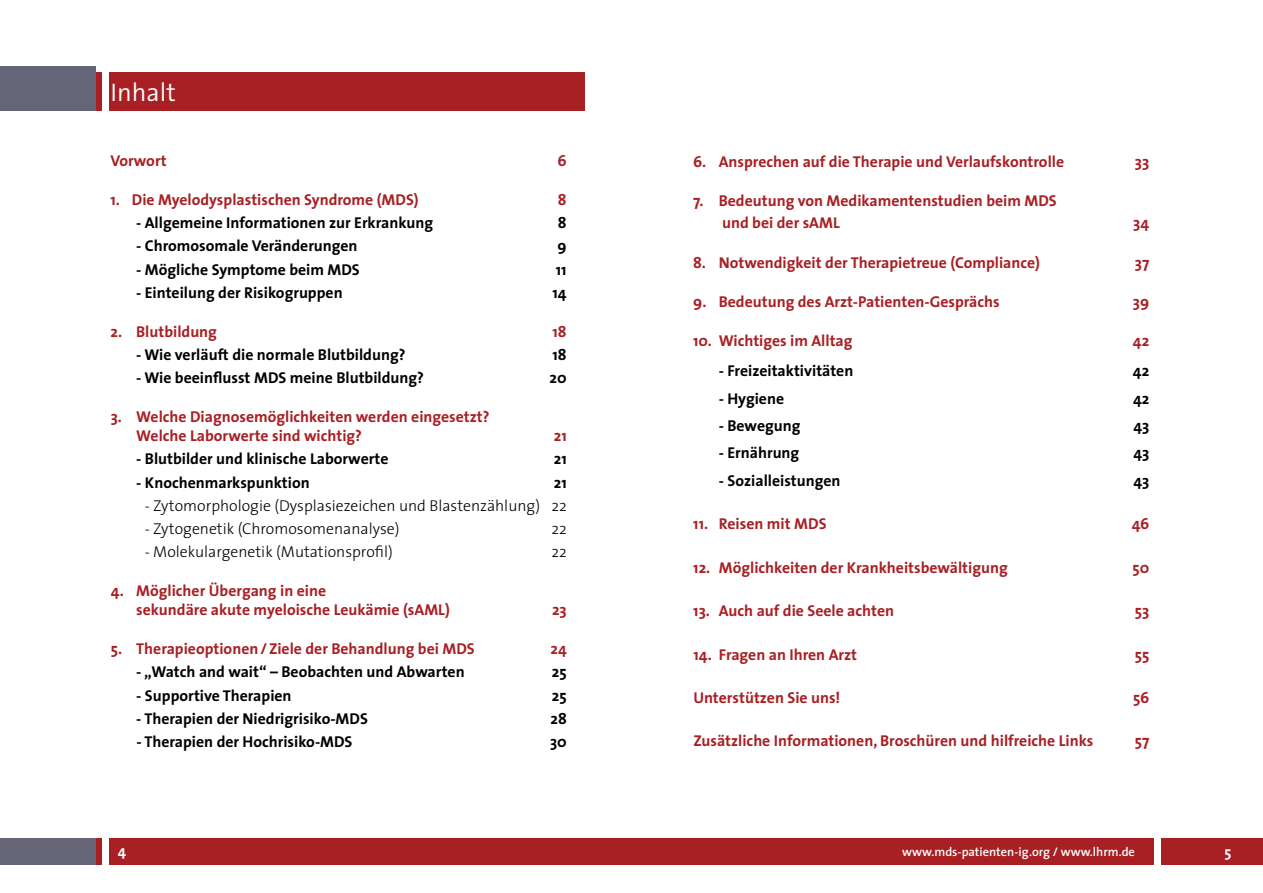
<style>
.page{position:relative;width:1263px;height:893px;background:#fff}
.page>*{position:absolute;margin:0;border:0;box-sizing:border-box;transform-origin:0 0}
.t1{font:300 25.5px "The Sans";color:#fff}
.t2{font:700 15.75px/18.9px "The Sans";color:#a82024}
.t3{font:700 15.75px "The Sans";color:#000}
.t4{font:300 15.75px "The Sans";color:#000}
.t5{font:700 15px "The Sans";color:#fff}
.t6{font:600 12.45px "The Sans";color:#fff}
</style>
<div class="page">
<div style="left:0;top:72px;width:585px;height:38px;background:#a82024"></div>
<div style="left:102px;top:72px;width:6px;height:38px;background:#fff"></div>
<div style="left:0;top:66px;width:95px;height:44px;background:#666577"></div>
<div style="left:0;top:838px;width:1263px;height:27px;background:#a82024"></div>
<div style="left:102px;top:833px;width:6px;height:38px;background:#fff"></div>
<div style="left:1155px;top:833px;width:6px;height:38px;background:#fff"></div>
<div style="left:0;top:838px;width:95px;height:27px;background:#666577"></div>
<h1 class="t1" style="left:111px;top:71px;width:67px">Inhalt</h1>
<p class="t2" style="left:111px;top:151px;width:58px">Vorwort</p>
<p class="t2" style="left:557px;top:151px;width:11px">6</p>
<p class="t2" style="left:111px;top:190px;width:310px">1. Die Myelodysplastischen Syndrome (MDS)</p>
<p class="t2" style="left:558px;top:190px;width:10px">8</p>
<p class="t3" style="left:136px;top:210px;width:299px">- Allgemeine Informationen zur Erkrankung</p>
<p class="t3" style="left:558px;top:210px;width:10px">8</p>
<p class="t3" style="left:136px;top:233px;width:223px">- Chromosomale Veränderungen</p>
<p class="t3" style="left:557px;top:233px;width:11px">9</p>
<p class="t3" style="left:136px;top:256px;width:225px">- Mögliche Symptome beim MDS</p>
<p class="t3" style="left:556px;top:256px;width:12px">11</p>
<p class="t3" style="left:136px;top:279px;width:208px">- Einteilung der Risikogruppen</p>
<p class="t3" style="left:553px;top:279px;width:16px">14</p>
<p class="t2" style="left:111px;top:322px;width:108px">2. Blutbildung</p>
<p class="t2" style="left:552px;top:322px;width:16px">18</p>
<p class="t3" style="left:136px;top:341px;width:271px">- Wie verläuft die normale Blutbildung?</p>
<p class="t3" style="left:552px;top:341px;width:16px">18</p>
<p class="t3" style="left:136px;top:365px;width:289px">- Wie beeinflusst MDS meine Blutbildung?</p>
<p class="t3" style="left:550px;top:365px;width:19px">20</p>
<p class="t2" style="left:136px;top:407px;width:355px;text-indent:-26px">3. Welche Diagnosemöglichkeiten werden eingesetzt?<br>Welche Laborwerte sind wichtig?</p>
<p class="t2" style="left:554px;top:426px;width:14px">21</p>
<p class="t3" style="left:136px;top:446px;width:254px">- Blutbilder und klinische Laborwerte</p>
<p class="t3" style="left:554px;top:446px;width:14px">21</p>
<p class="t3" style="left:136px;top:469px;width:175px">- Knochenmarkspunktion</p>
<p class="t3" style="left:554px;top:469px;width:14px">21</p>
<p class="t4" style="left:145px;top:492px;width:423px">- Zytomorphologie (Dysplasiezeichen und Blastenzählung) 22</p>
<p class="t4" style="left:145px;top:515px;width:256px">- Zytogenetik (Chromosomenanalyse)</p>
<p class="t4" style="left:552px;top:515px;width:17px">22</p>
<p class="t4" style="left:145px;top:539px;width:250px">- Molekulargenetik (Mutationsprofil)</p>
<p class="t4" style="left:552px;top:539px;width:17px">22</p>
<p class="t2" style="left:136px;top:581px;width:315px;text-indent:-26px">4. Möglicher Übergang in eine<br>sekundäre akute myeloische Leukämie (sAML)</p>
<p class="t2" style="left:552px;top:600px;width:16px">23</p>
<p class="t2" style="left:111px;top:639px;width:366px">5. Therapieoptionen/Ziele der Behandlung bei MDS</p>
<p class="t2" style="left:550px;top:639px;width:18px">24</p>
<p class="t3" style="left:136px;top:659px;width:330px">- „Watch and wait“ – Beobachten und Abwarten</p>
<p class="t3" style="left:552px;top:659px;width:16px">25</p>
<p class="t3" style="left:136px;top:682px;width:157px">- Supportive Therapien</p>
<p class="t3" style="left:552px;top:682px;width:16px">25</p>
<p class="t3" style="left:136px;top:705px;width:233px">- Therapien der Niedrigrisiko-MDS</p>
<p class="t3" style="left:550px;top:705px;width:18px">28</p>
<p class="t3" style="left:136px;top:728px;width:218px">- Therapien der Hochrisiko-MDS</p>
<p class="t3" style="left:550px;top:728px;width:18px">30</p>
<p class="t2" style="left:693px;top:152px;width:372px">6. Ansprechen auf die Therapie und Verlaufskontrolle</p>
<p class="t2" style="left:1135px;top:152px;width:16px">33</p>
<p class="t2" style="left:722px;top:190px;width:336px;line-height:21.9px;text-indent:-29px">7. Bedeutung von Medikamentenstudien beim MDS und bei der sAML</p>
<p class="t2" style="left:1133px;top:213px;width:17px">34</p>
<p class="t2" style="left:693px;top:252px;width:348px">8. Notwendigkeit der Therapietreue (Compliance)</p>
<p class="t2" style="left:1135px;top:252px;width:16px">37</p>
<p class="t2" style="left:693px;top:291px;width:308px">9. Bedeutung des Arzt-Patienten-Gesprächs</p>
<p class="t2" style="left:1133px;top:291px;width:18px">39</p>
<p class="t2" style="left:693px;top:331px;width:161px">10. Wichtiges im Alltag</p>
<p class="t2" style="left:1133px;top:331px;width:18px">42</p>
<p class="t3" style="left:719px;top:358px;width:136px">- Freizeitaktivitäten</p>
<p class="t3" style="left:1133px;top:358px;width:18px">42</p>
<p class="t3" style="left:719px;top:385px;width:67px">- Hygiene</p>
<p class="t3" style="left:1133px;top:385px;width:18px">42</p>
<p class="t3" style="left:719px;top:412px;width:83px">- Bewegung</p>
<p class="t3" style="left:1133px;top:412px;width:17px">43</p>
<p class="t3" style="left:719px;top:440px;width:82px">- Ernährung</p>
<p class="t3" style="left:1133px;top:440px;width:17px">43</p>
<p class="t3" style="left:719px;top:467px;width:123px">- Sozialleistungen</p>
<p class="t3" style="left:1133px;top:467px;width:17px">43</p>
<p class="t2" style="left:693px;top:514px;width:135px">11. Reisen mit MDS</p>
<p class="t2" style="left:1132px;top:514px;width:19px">46</p>
<p class="t2" style="left:693px;top:557px;width:316px">12. Möglichkeiten der Krankheitsbewältigung</p>
<p class="t2" style="left:1132px;top:557px;width:18px">50</p>
<p class="t2" style="left:693px;top:601px;width:202px">13. Auch auf die Seele achten</p>
<p class="t2" style="left:1135px;top:601px;width:16px">53</p>
<p class="t2" style="left:693px;top:644px;width:165px">14. Fragen an Ihren Arzt</p>
<p class="t2" style="left:1135px;top:644px;width:16px">55</p>
<p class="t2" style="left:693px;top:688px;width:149px">Unterstützen Sie uns!</p>
<p class="t2" style="left:1133px;top:688px;width:18px">56</p>
<p class="t2" style="left:693px;top:731px;width:401px">Zusätzliche Informationen, Broschüren und hilfreiche Links</p>
<p class="t2" style="left:1135px;top:731px;width:16px">57</p>
<p class="t5" style="left:118px;top:838px;width:10px">4</p>
<p class="t6" style="left:902px;top:841px;width:234px">www.mds-patienten-ig.org / www.lhrm.de</p>
<p class="t5" style="left:1224px;top:839px;width:8px">5</p>
</div>
